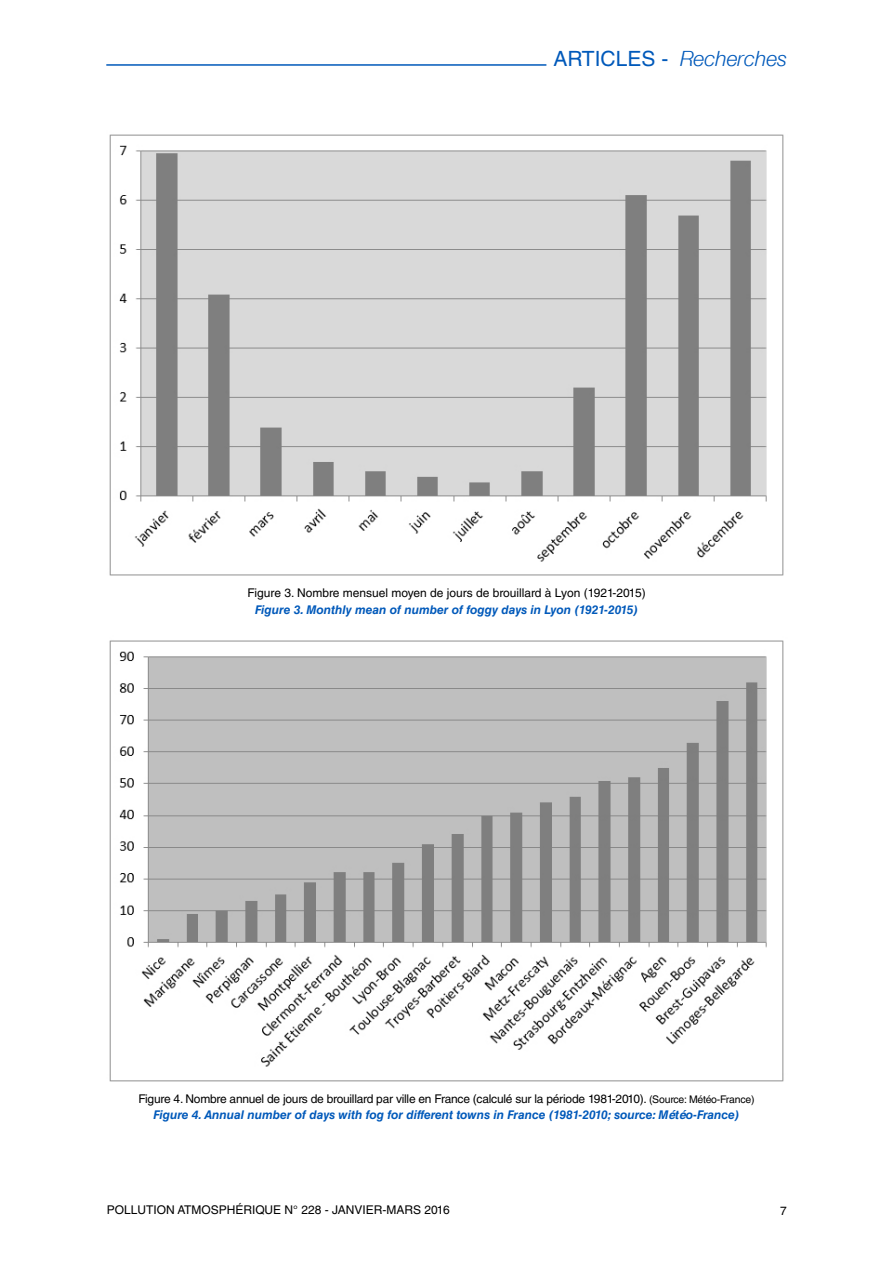
<style>
.page{position:relative;width:893px;height:1263px;background:#fff}
.page>*{position:absolute;margin:0;border:0;box-sizing:border-box;transform-origin:0 0}
.t1{font:italic 21px "Helvetica Neue";color:#0059ba}
.t2{font:italic 700 12px/16.5px "Helvetica LT Std";color:#0059ba;text-align:center}
.t3{font:12px "Helvetica LT Std";color:#000}
.s1{font-family:"Helvetica LT Std";font-style:normal}
.s2{font-weight:400;font-style:normal;color:#000}
.s3{font-weight:400;font-style:normal;font-size:10.5px;color:#000}
</style>
<div class="page">
<hr style="left:106px;top:64px;width:440px;height:2px;background:#0059ba">
<img style="left:109px;top:134px;width:675px;height:442px">
<img style="left:109px;top:640px;width:675px;height:442px">
<h1 class="t1" style="left:553px;top:46px;width:235px"><span class="s1">ARTICLES -</span> Recherches</h1>
<p class="t3" style="left:248px;top:586px;width:400px">Figure 3. Nombre mensuel moyen de jours de brouillard à Lyon (1921-2015)</p>
<p class="t2" style="left:255px;top:601px;width:384px">Figure 3. Monthly mean of number of foggy days in Lyon (1921-2015)</p>
<p class="t2" style="left:138px;top:1090px;width:618px"><span class="s2">Figure 4. Nombre annuel de jours de brouillard par ville en France (calculé sur la période 1981-2010).</span> <span class="s3">(Source: Météo-France)<br></span>Figure 4. Annual number of days with fog for different towns in France (1981-2010; source: Météo-France)</p>
<p class="t3" style="left:107px;top:1203px;width:344px">POLLUTION ATMOSPHÉRIQUE N° 228 - JANVIER-MARS 2016</p>
<p class="t3" style="left:780px;top:1204px;width:8px">7</p>
</div>
